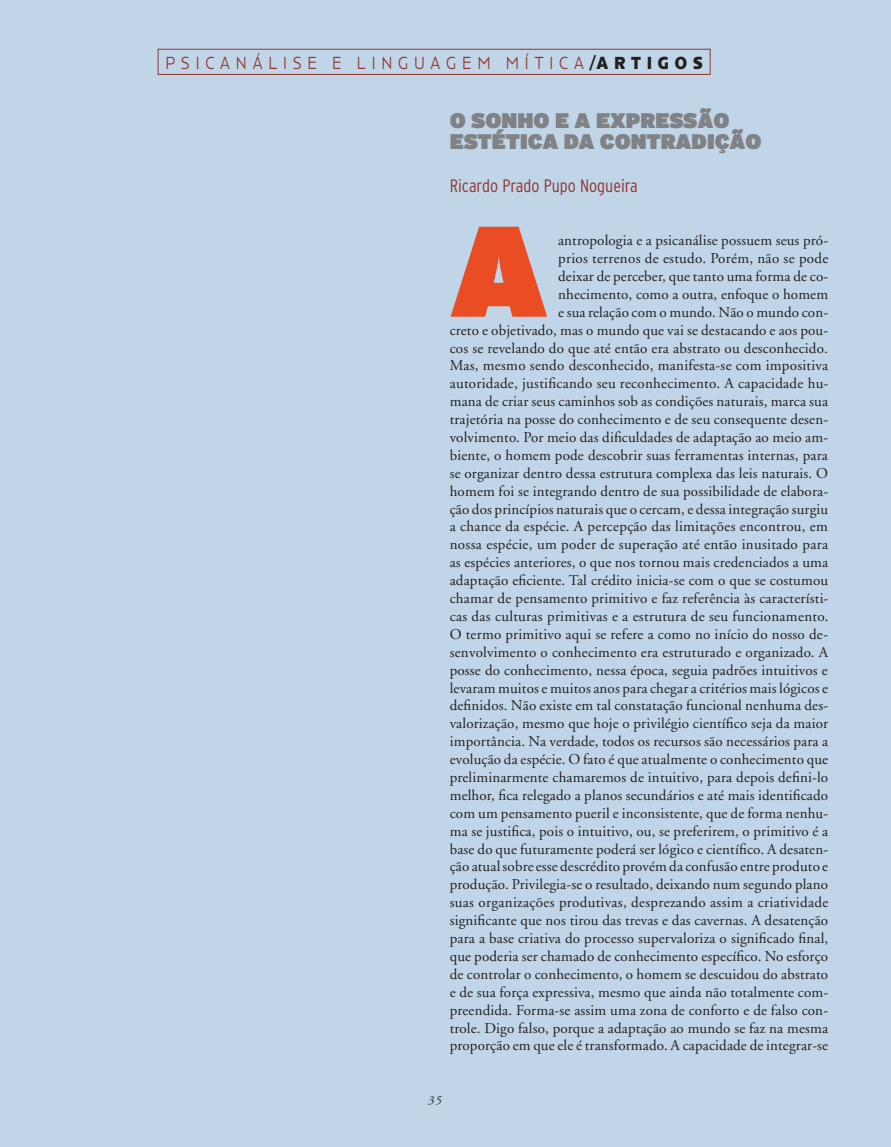
<style>
.page{position:relative;width:891px;height:1147px;background:#fff}
.page>*{position:absolute;margin:0;border:0;box-sizing:border-box;transform-origin:0 0}
.t1{font:900 128.55px "Interstate";color:#ea4d24}
.t2{font:900 21px/21px "Interstate";color:#808285}
.t3{font:300 18px "Anisette Petite";letter-spacing:.38em;color:#92342e;scale:.85 1}
.t4{font:300 condensed 18px "Interstate";color:#92342e}
.t5{font:15px/17.9px "Adobe Garamond";letter-spacing:.01em;color:#231f20;text-align:right}
.t6{font:italic 12px "Adobe Garamond";color:#231f20}
.s1{font-weight:700;color:#231f20}
</style>
<div class="page">
<div style="left:0;top:0;width:891px;height:1146px;background:#c0d6e8"></div>
<div style="left:158px;top:49px;width:552px;height:26px;border:1px solid #92342e"></div>
<p class="t3" style="left:165px;top:52px;width:634px">PSICANÁLISE E LINGUAGEM MÍTICA<span class="s1">/ARTIGOS</span></p>
<h2 class="t2" style="left:450px;top:110px;width:313px">O SONHO E A EXPRESSÃO<br>ESTÉTICA DA CONTRADIÇÃO</h2>
<p class="t4" style="left:450px;top:175px;width:190px">Ricardo Prado Pupo Nogueira</p>
<h1 class="t1" style="left:450px;top:191px;width:98px">A</h1>
<p class="t5" style="left:450px;top:232px;width:380px">antropologia e a psicanálise possuem seus pró-<br>prios terrenos de estudo. Porém, não se pode<br>deixar de perceber, que tanto uma forma de co-<br>nhecimento, como a outra, enfoque o homem<br>e sua relação com o mundo. Não o mundo con-<br>creto e objetivado, mas o mundo que vai se destacando e aos pou&shy;cos se revelando do que até então era abstrato ou desconhecido.<br>Mas, mesmo sendo desconhecido, manifesta-se com impositiva autoridade, justificando seu reconhecimento. A capacidade hu&shy;mana de criar seus caminhos sob as condições naturais, marca sua trajetória na posse do conhecimento e de seu consequente desen&shy;volvimento. Por meio das dificuldades de adaptação ao meio am&shy;biente, o homem pode descobrir suas ferramentas internas, para se organizar dentro dessa estrutura complexa das leis naturais. O homem foi se integrando dentro de sua possibilidade de elabora&shy;ção dos princípios naturais que o cercam, e dessa integração surgiu a chance da espécie. A percepção das limitações encontrou, em nossa espécie, um poder de superação até então inusitado para as espécies anteriores, o que nos tornou mais credenciados a uma adaptação eficiente. Tal crédito inicia-se com o que se costumou chamar de pensamento primitivo e faz referência às característi&shy;cas das culturas primitivas e a estrutura de seu funcionamento.<br>O termo primitivo aqui se refere a como no início do nosso de&shy;senvolvimento o conhecimento era estruturado e organizado. A posse do conhecimento, nessa época, seguia padrões intuitivos e levaram muitos e muitos anos para chegar a critérios mais lógicos e definidos. Não existe em tal constatação funcional nenhuma des&shy;valorização, mesmo que hoje o privilégio científico seja da maior importância. Na verdade, todos os recursos são necessários para a evolução da espécie. O fato é que atualmente o conhecimento que preliminarmente chamaremos de intuitivo, para depois defini-lo melhor, fica relegado a planos secundários e até mais identificado com um pensamento pueril e inconsistente, que de forma nenhu&shy;ma se justifica, pois o intuitivo, ou, se preferirem, o primitivo é a base do que futuramente poderá ser lógico e científico. A desaten&shy;ção atual sobre esse descrédito provém da confusão entre produto e produção. Privilegia-se o resultado, deixando num segundo plano suas organizações produtivas, desprezando assim a criatividade significante que nos tirou das trevas e das cavernas. A desatenção para a base criativa do processo supervaloriza o significado final, que poderia ser chamado de conhecimento específico. No esforço de controlar o conhecimento, o homem se descuidou do abstrato e de sua força expressiva, mesmo que ainda não totalmente com&shy;preendida. Forma-se assim uma zona de conforto e de falso con&shy;trole. Digo falso, porque a adaptação ao mundo se faz na mesma proporção em que ele é transformado. A capacidade de integrar-se</p>
<p class="t6" style="left:428px;top:1093px;width:15px">35</p>
</div>
